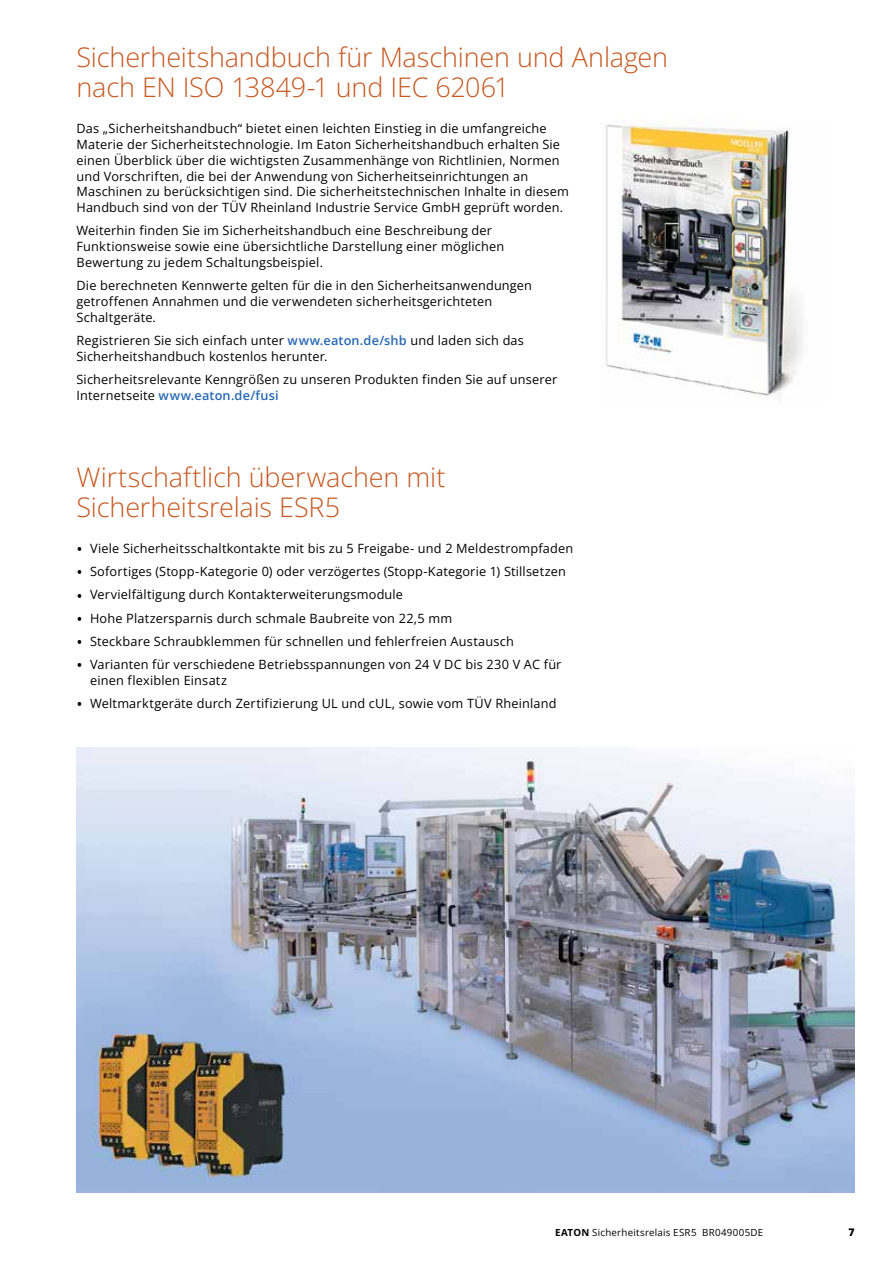
<style>
.page{position:relative;width:893px;height:1263px;background:#fff}
.page>*{position:absolute;margin:0;border:0;box-sizing:border-box;transform-origin:0 0}
.t1{font:300 27px/30px "Open Sans";letter-spacing:-.005em;color:#c65820}
.t2{font:12.75px/15.8px "Open Sans";letter-spacing:.015em;color:#000}
.t3{font:800 10.5px "Open Sans";color:#000}
.t4{font:9.75px "Open Sans";letter-spacing:.025em;color:#000}
.s1{font-weight:600;color:#2769b3}
.s2{font-size:16.5px}
.s3{font-weight:700}
</style>
<div class="page">
<img style="left:601px;top:120px;width:201px;height:276px">
<img style="left:77px;top:748px;width:778px;height:445px">
<h1 class="t1" style="left:77px;top:42px;width:593px">Sicherheitshandbuch für Maschinen und Anlagen nach EN ISO 13849-1 und IEC 62061</h1>
<p class="t2" style="left:77px;top:121px;width:494px">Das „Sicherheitshandbuch“ bietet einen leichten Einstieg in die umfangreiche Materie der Sicherheitstechnologie. Im Eaton Sicherheitshandbuch erhalten Sie einen Überblick über die wichtigsten Zusammenhänge von Richtlinien, Normen und Vorschriften, die bei der Anwendung von Sicherheitseinrichtungen an Maschinen zu berücksichtigen sind. Die sicherheitstechnischen Inhalte in diesem Handbuch sind von der TÜV Rheinland Industrie Service GmbH geprüft worden.</p>
<p class="t2" style="left:77px;top:223px;width:429px">Weiterhin finden Sie im Sicherheitshandbuch eine Beschreibung der<br>Funktionsweise sowie eine übersichtliche Darstellung einer möglichen<br>Bewertung zu jedem Schaltungsbeispiel.</p>
<p class="t2" style="left:77px;top:277px;width:457px">Die berechneten Kennwerte gelten für die in den Sicherheitsanwendungen getroffenen Annahmen und die verwendeten sicherheitsgerichteten<br>Schaltgeräte.</p>
<p class="t2" style="left:77px;top:332px;width:449px">Registrieren Sie sich einfach unter <span class="s1">www.eaton.de/shb</span> und laden sich das<br>Sicherheitshandbuch kostenlos herunter.</p>
<p class="t2" style="left:77px;top:371px;width:482px">Sicherheitsrelevante Kenngrößen zu unseren Produkten finden Sie auf unserer<br>Internetseite <span class="s1">www.eaton.de/fusi</span></p>
<h1 class="t1" style="left:77px;top:461px;width:370px">Wirtschaftlich überwachen mit<br>Sicherheitsrelais ESR5</h1>
<p class="t2" style="left:77px;top:540px;width:498px"><span class="s2">•</span> Viele Sicherheitsschaltkontakte mit bis zu 5 Freigabe- und 2 Meldestrompfaden</p>
<p class="t2" style="left:77px;top:563px;width:491px"><span class="s2">•</span> Sofortiges (Stopp-Kategorie 0) oder verzögertes (Stopp-Kategorie 1) Stillsetzen</p>
<p class="t2" style="left:77px;top:586px;width:328px"><span class="s2">•</span> Vervielfältigung durch Kontakterweiterungsmodule</p>
<p class="t2" style="left:77px;top:610px;width:377px"><span class="s2">•</span> Hohe Platzersparnis durch schmale Baubreite von 22,5 mm</p>
<p class="t2" style="left:77px;top:633px;width:439px"><span class="s2">•</span> Steckbare Schraubklemmen für schnellen und fehlerfreien Austausch</p>
<p class="t2" style="left:90px;top:656px;width:473px;text-indent:-14px"><span class="s2">•</span> Varianten für verschiedene Betriebsspannungen von 24 V DC bis 230 V AC für einen flexiblen Einsatz</p>
<p class="t2" style="left:77px;top:695px;width:482px"><span class="s2">•</span> Weltmarktgeräte durch Zertifizierung UL und cUL, sowie vom TÜV Rheinland</p>
<p class="t4" style="left:555px;top:1226px;width:210px"><span class="s3">EATON</span> Sicherheitsrelais ESR5 BR049005DE</p>
<p class="t3" style="left:848px;top:1224px;width:8px">7</p>
</div>
